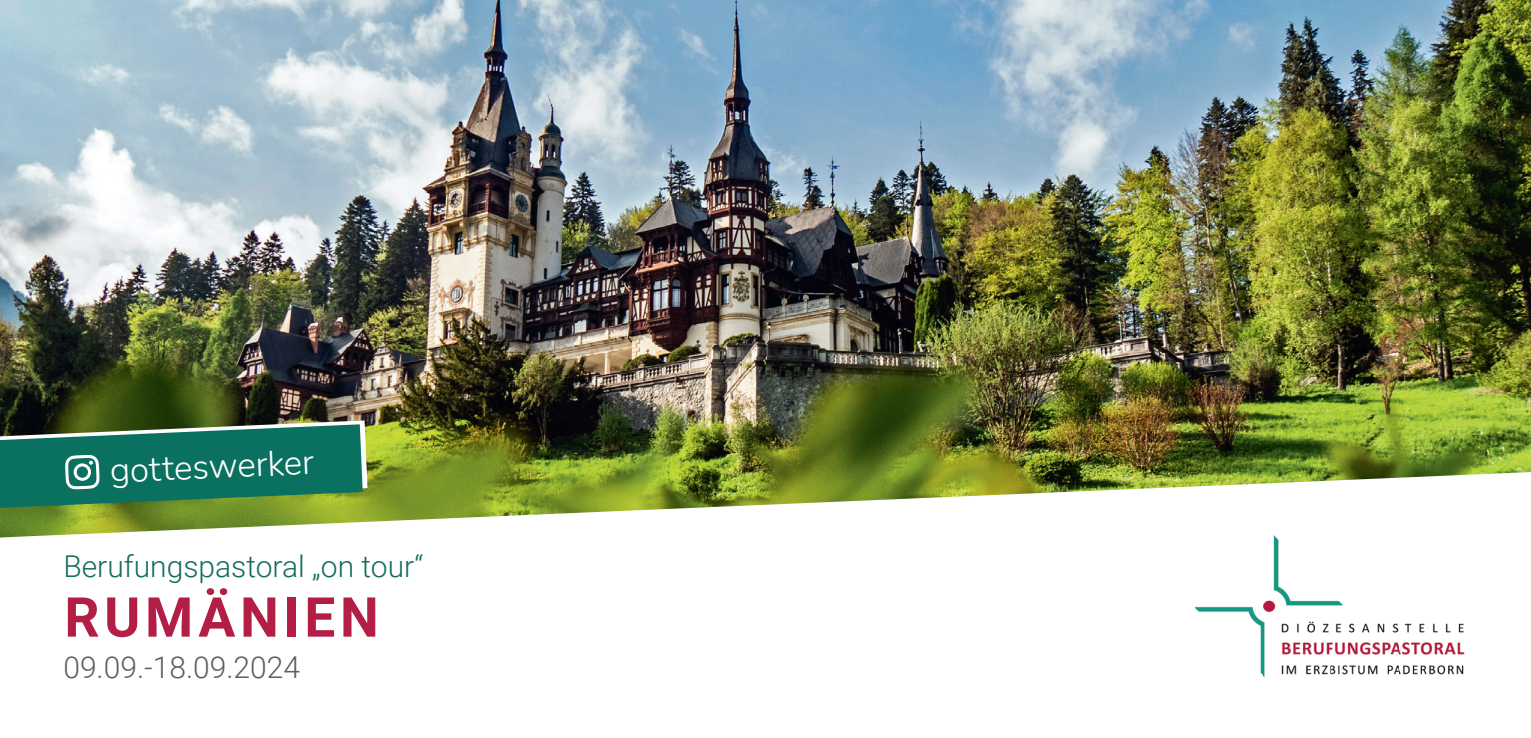
<style>
.page{position:relative;width:1531px;height:738px;background:#fff}
.page>*{position:absolute;margin:0;border:0;box-sizing:border-box;transform-origin:0 0}
.t1{font:700 55px "Roboto";letter-spacing:.085em;color:#b21e44}
.t2{font:300 35px "Nunito";color:#fff}
.t3{font:300 30px "Roboto";color:#136c5d}
.t4{font:300 30px "Roboto";color:#5c5e60}
</style>
<div class="page">
<img style="left:1195px;top:537px;width:270px;height:140px">
<img style="left:0;top:0;width:1531px;height:537px">
<svg style="left:0;top:420px;width:367px;height:87px;background:#28785e"></svg>
<p class="t2" style="left:109px;top:446px;width:206px;rotate:-3deg">gotteswerker</p>
<p class="t3" style="left:63px;top:544px;width:361px">Berufungspastoral „on tour“</p>
<h1 class="t1" style="left:64px;top:578px;width:316px">RUMÄNIEN</h1>
<p class="t4" style="left:63px;top:645px;width:238px">09.09.-18.09.2024</p>
</div>
